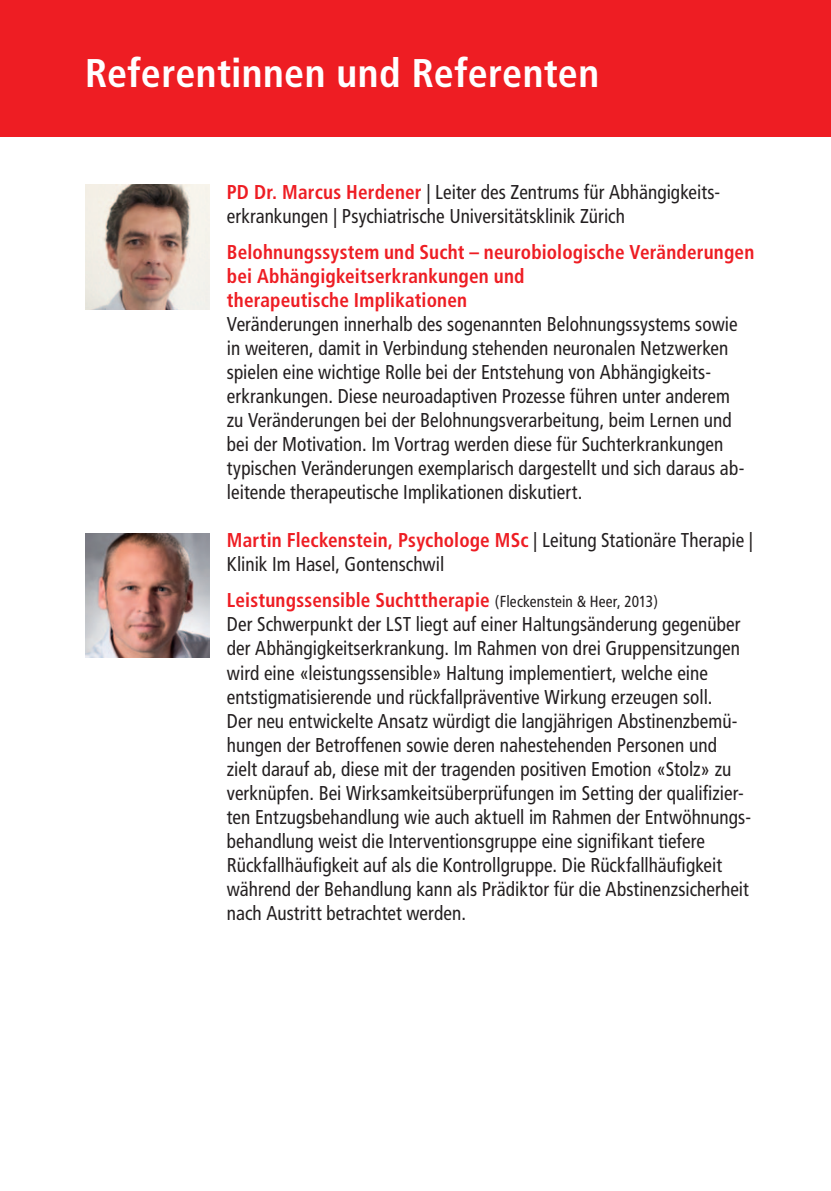
<style>
.page{position:relative;width:831px;height:1191px;background:#fff}
.page>*{position:absolute;margin:0;border:0;box-sizing:border-box;transform-origin:0 0}
.t1{font:700 condensed 40px "Frutiger";letter-spacing:.01em;color:#fff}
.t2{font:condensed 20px/24px "Frutiger";letter-spacing:.005em;color:#231f20;scale:.96 1}
.t3{font:700 condensed 20px/24px "Frutiger";letter-spacing:.01em;color:#ee1d23;scale:.96 1}
.s1{font-weight:700;color:#ee1d23}
.s2{font-size:16px}
</style>
<div class="page">
<div style="left:0;top:0;width:831px;height:136px;background:#ee1d23"></div>
<img style="left:85px;top:184px;width:125px;height:125px">
<img style="left:85px;top:533px;width:125px;height:125px">
<h1 class="t1" style="left:85px;top:49px;width:515px">Referentinnen und Referenten</h1>
<p class="t2" style="left:227px;top:180px;width:514px"><span class="s1">PD Dr. Marcus Herdener</span> | Leiter des Zentrums für Abhängigkeits&shy;erkrankungen | Psychiatrische Universitätsklinik Zürich</p>
<p class="t3" style="left:227px;top:240px;width:551px">Belohnungssystem und Sucht – neurobiologische Veränderungen bei Abhängigkeitserkrankungen und<br>therapeutische Implikationen</p>
<p class="t2" style="left:227px;top:312px;width:540px">Veränderungen innerhalb des sogenannten Belohnungssystems sowie in weiteren, damit in Verbindung stehenden neuronalen Netzwerken spielen eine wichtige Rolle bei der Entstehung von Abhängigkeits&shy;erkrankungen. Diese neuroadaptiven Prozesse führen unter anderem zu Veränderungen bei der Belohnungsverarbeitung, beim Lernen und bei der Motivation. Im Vortrag werden diese für Suchterkrankungen typischen Veränderungen exemplarisch dargestellt und sich daraus ab&shy;leitende therapeutische Implikationen diskutiert.</p>
<p class="t2" style="left:227px;top:528px;width:549px"><span class="s1">Martin Fleckenstein, Psychologe MSc</span> | Leitung Stationäre Therapie |<br>Klinik Im Hasel, Gontenschwil</p>
<p class="t2" style="left:227px;top:588px;width:546px"><span class="s1">Leistungssensible Suchttherapie</span> <span class="s2">(Fleckenstein &amp; Heer, 2013)<br></span>Der Schwerpunkt der LST liegt auf einer Haltungsänderung gegenüber der Abhängigkeitserkrankung. Im Rahmen von drei Gruppensitzungen wird eine «leistungssensible» Haltung implementiert, welche eine entstigmatisierende und rückfallpräventive Wirkung erzeugen soll.<br>Der neu entwickelte Ansatz würdigt die langjährigen Abstinenzbemü&shy;hungen der Betroffenen sowie deren nahestehenden Personen und zielt darauf ab, diese mit der tragenden positiven Emotion «Stolz» zu verknüpfen. Bei Wirksamkeitsüberprüfungen im Setting der qualifizier&shy;ten Entzugsbehandlung wie auch aktuell im Rahmen der Entwöhnungs&shy;behandlung weist die Interventionsgruppe eine signifikant tiefere Rückfallhäufigkeit auf als die Kontrollgruppe. Die Rückfallhäufigkeit während der Behandlung kann als Prädiktor für die Abstinenzsicherheit nach Austritt betrachtet werden.</p>
</div>
